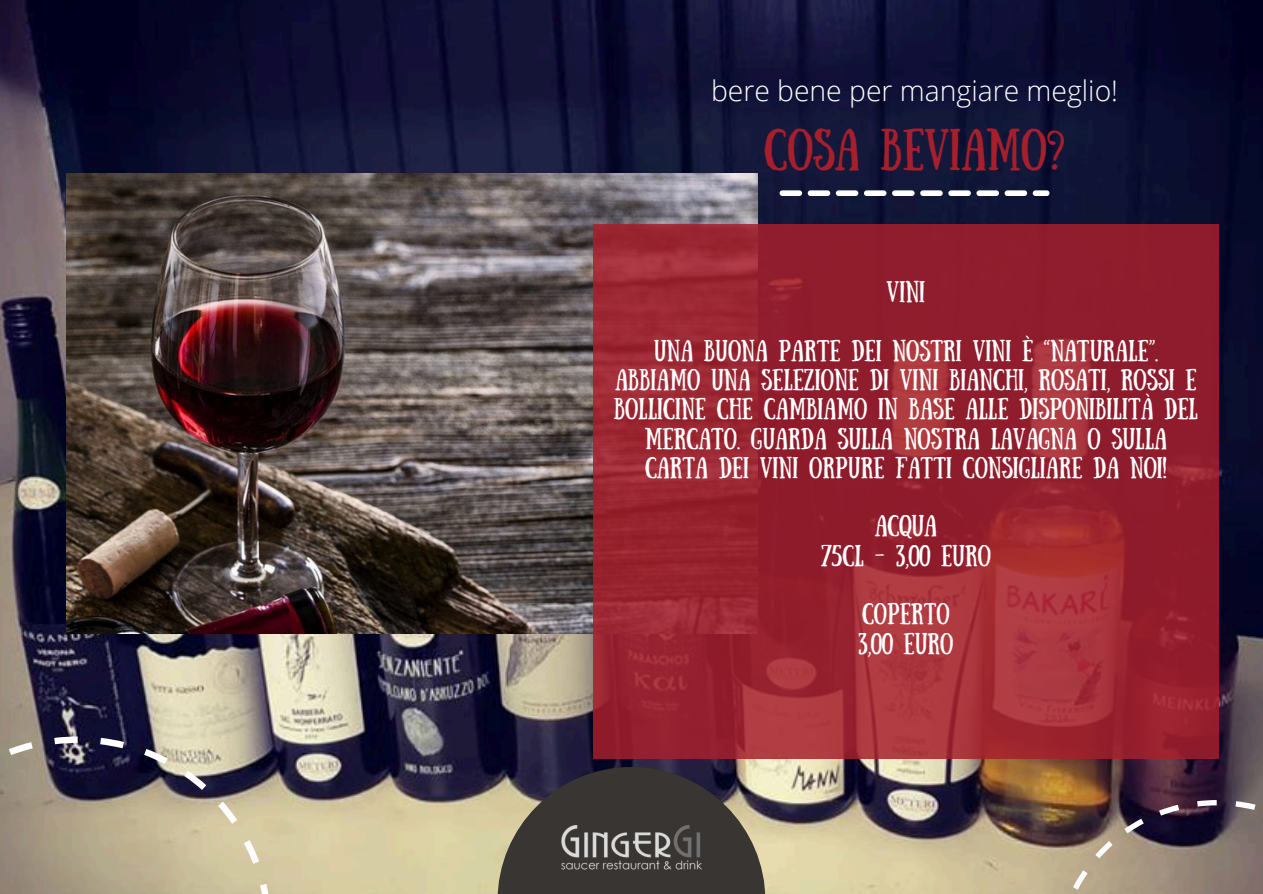
<style>
.page{position:relative;width:1263px;height:894px;background:#fff}
.page>*{position:absolute;margin:0;border:0;box-sizing:border-box;transform-origin:0 0}
.t1{font:41.85px "Sunday";color:#a71f2c}
.t2{font:300 28.35px "Open Sans";color:#fff}
.t3{font:21.45px/29.2px "Sunday";color:#fff;text-align:center}
</style>
<div class="page">
<img style="left:0;top:0;width:1263px;height:893px">
<svg style="left:0;top:736px;width:272px;height:157px;background:#9b9282"></svg>
<img style="left:67px;top:173px;width:691px;height:460px">
<svg style="left:593px;top:224px;width:625px;height:534px;background:#982531"></svg>
<svg style="left:1055px;top:799px;width:208px;height:94px;background:#7a6a64"></svg>
<svg style="left:780px;top:190px;width:269px;height:6px"></svg>
<svg style="left:497px;top:766px;width:268px;height:127px;background:#4c4743"></svg>
<img style="left:562px;top:824px;width:139px;height:46px">
<p class="t2" style="left:711px;top:71px;width:408px">bere bene per mangiare meglio!</p>
<p class="t1" style="left:764px;top:120px;width:302px">COSA BEVIAMO?</p>
<p class="t3" style="left:886px;top:275px;width:40px">VINI</p>
<h3 class="t3" style="left:614px;top:333px;width:586px">UNA BUONA PARTE DEI NOSTRI VINI È “NATURALE”.<br>ABBIAMO UNA SELEZIONE DI VINI BIANCHI, ROSATI, ROSSI E BOLLICINE CHE CAMBIAMO IN BASE ALLE DISPONIBILITÀ DEL MERCATO. GUARDA SULLA NOSTRA LAVAGNA O SULLA CARTA DEI VINI ORPURE FATTI CONSIGLIARE DA NOI!</h3>
<p class="t3" style="left:875px;top:509px;width:64px">ACQUA</p>
<p class="t3" style="left:821px;top:538px;width:172px">75CL - 3,00 EURO</p>
<p class="t3" style="left:862px;top:597px;width:89px">COPERTO</p>
<p class="t3" style="left:858px;top:626px;width:96px">3,00 EURO</p>
</div>
